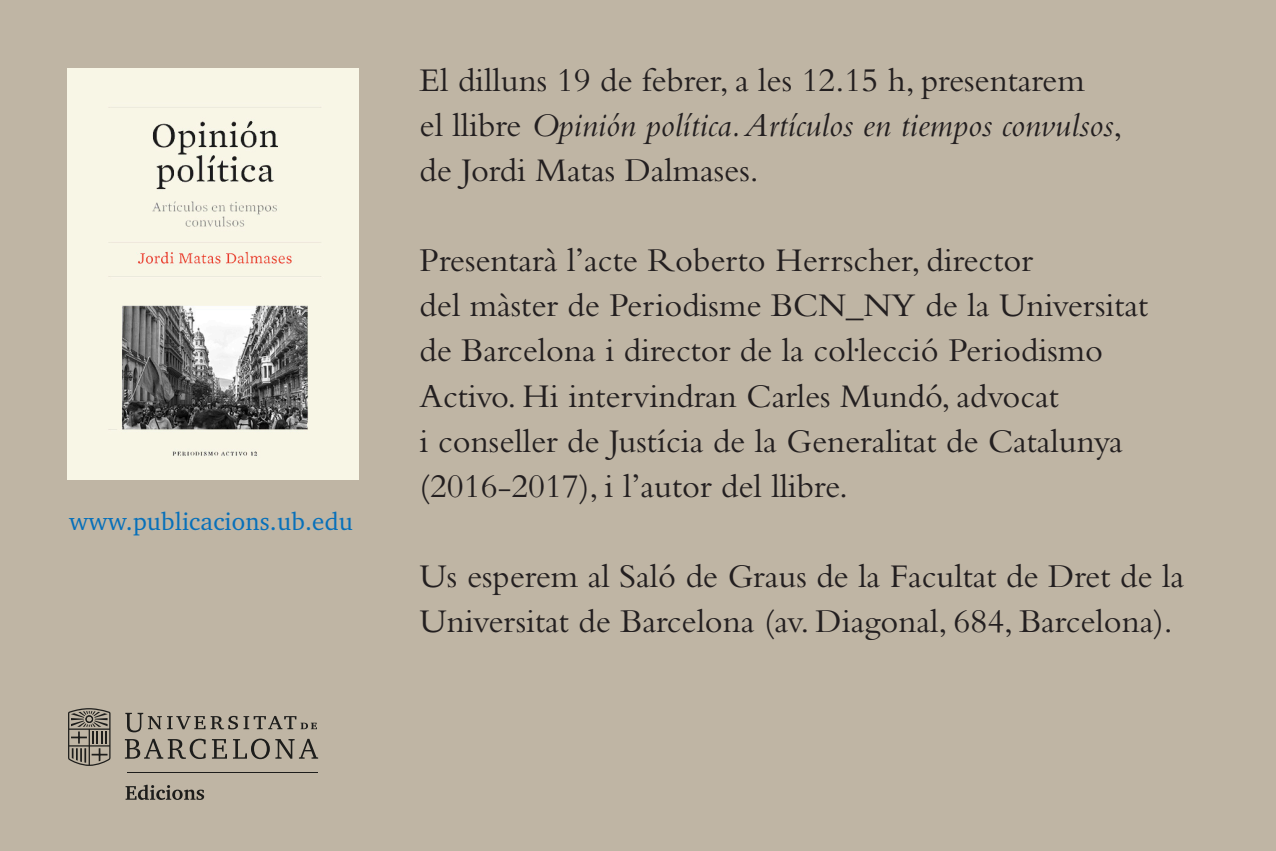
<style>
.page{position:relative;width:1276px;height:851px;background:#fff}
.page>*{position:absolute;margin:0;border:0;box-sizing:border-box;transform-origin:0 0}
.Cita_text{font:34.5px/45px "Bembo Std";color:#231f20}
.Cita_text-2{font:italic 34.5px "Bembo Std";color:#231f20}
.t1{font:24.9px "Charter ITC Regu OS";letter-spacing:.01em;color:#0770ba}
.s1{font-style:normal}
</style>
<div class="page">
<div style="left:0;top:0;width:1276px;height:850px;background:#bfb5a4"></div>
<svg style="left:125px;top:738px;width:193px;height:21px"></svg>
<svg style="left:125px;top:712px;width:192px;height:20px"></svg>
<svg style="left:68px;top:708px;width:42px;height:57px"></svg>
<hr style="left:127px;top:772px;width:191px;height:1px;background:#1d1d1b">
<svg style="left:126px;top:784px;width:78px;height:15px"></svg>
<img style="left:67px;top:68px;width:291px;height:411px">
<p class="t1" style="left:69px;top:506px;width:285px">www.publicacions.ub.edu</p>
<p class="Cita_text" style="left:420px;top:57px;width:666px">El dilluns 19 de febrer, a les 12.15 h, presentarem</p>
<p class="Cita_text-2" style="left:420px;top:105px;width:704px"><span class="s1">el llibre</span> Opinión política. Artículos en tiempos convulsos<span class="s1">,</span></p>
<p class="Cita_text" style="left:420px;top:147px;width:341px">de Jordi Matas Dalmases.</p>
<p class="Cita_text" style="left:420px;top:237px;width:730px">Presentarà l’acte Roberto Herrscher, director<br>del màster de Periodisme BCN_NY de la Universitat</p>
<p class="Cita_text" style="left:420px;top:327px;width:705px">de Barcelona i director de la col·lecció Periodismo Activo. Hi intervindran Carles Mundó, advocat<br>i conseller de Justícia de la Generalitat de Catalunya (2016-2017), i l’autor del llibre.</p>
<p class="Cita_text" style="left:420px;top:552px;width:766px">Us esperem al Saló de Graus de la Facultat de Dret de la<br>Universitat de Barcelona (av. Diagonal, 684, Barcelona).</p>
</div>
